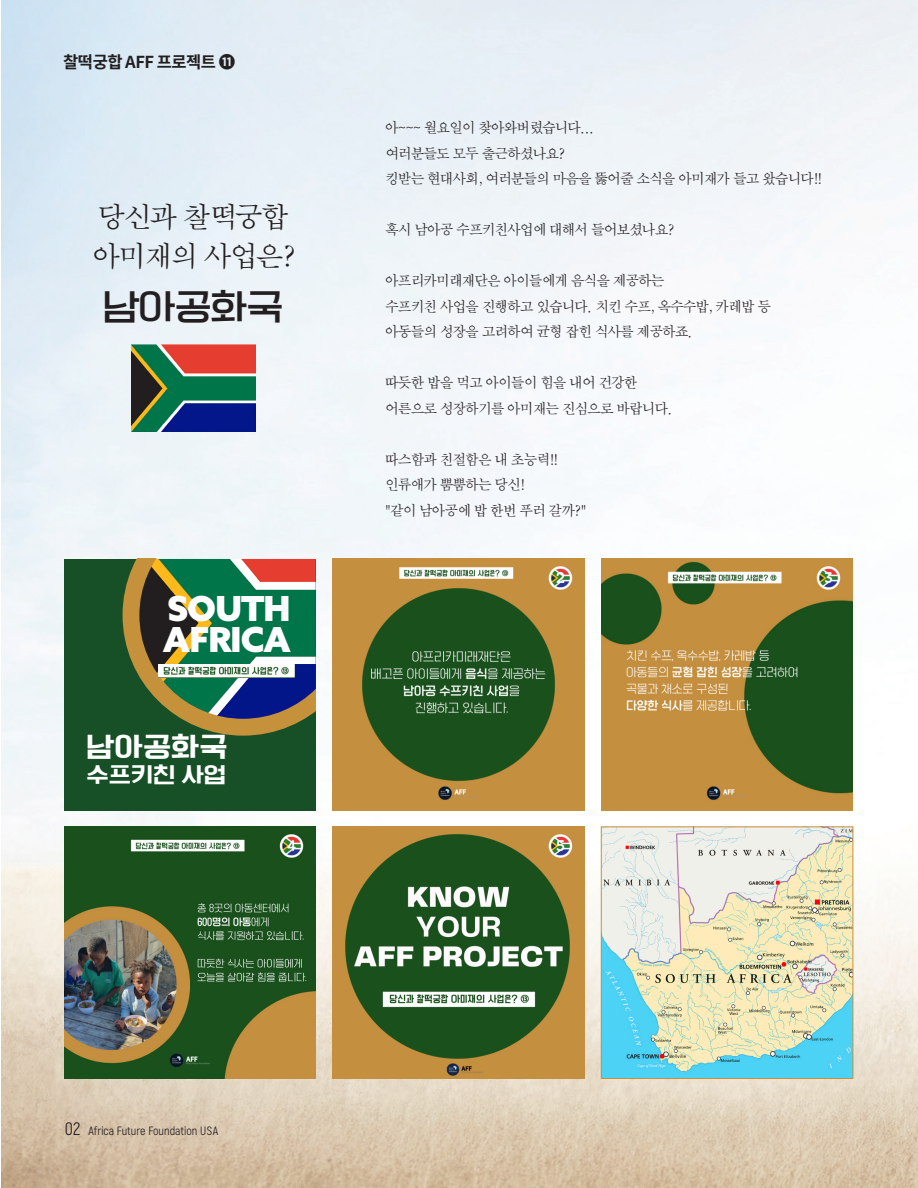
<style>
.page{position:relative;width:918px;height:1188px;background:#fff}
.page>*{position:absolute;margin:0;border:0;box-sizing:border-box;transform-origin:0 0}
.t1{font:37.5px "ic TT Luckysuper L";letter-spacing:-.035em;color:#231f20}
.t2{font:900 34.5px/31.5px "Azo Sans W01";letter-spacing:-.025em;color:#fff}
.t3{font:30px/39px "Sand Sm";letter-spacing:-.035em;color:#231f20}
.t4{font:28.5px "ic TT Luckysuper R";color:#fff}
.t5{font:22.5px "ic TT Luckysuper R";color:#fff}
.t6{font:700 16.5px "Noto Sans CJ Kkr";letter-spacing:-.03em;color:#231f20}
.t7{font:15px/25.5px "Sand Sm";letter-spacing:-.025em;color:#231f20}
.t8{font:12px "Akrobat";color:#231f20}
.s1{font-size:18px}
</style>
<div class="page">
<img style="left:1px;top:0;width:917px;height:1188px">
<img style="left:132px;top:345px;width:123px;height:86px">
<img style="left:601px;top:559px;width:252px;height:252px">
<img style="left:333px;top:827px;width:251px;height:252px">
<img style="left:333px;top:559px;width:251px;height:252px">
<img style="left:64px;top:827px;width:252px;height:252px">
<img style="left:603px;top:828px;width:248px;height:249px">
<div style="left:601px;top:826px;width:252px;height:253px;border:1px solid #c6913b"></div>
<div style="left:64px;top:559px;width:252px;height:252px;background:#175027"></div>
<svg style="left:123px;top:559px;width:193px;height:177px;background:#496a4a"></svg>
<img style="left:158px;top:664px;width:137px;height:14px">
<p class="t6" style="left:63px;top:53px;width:174px">찰떡궁합 AFF 프로젝트 ⓫</p>
<h3 class="t3" style="left:93px;top:198px;width:202px">당신과 찰떡궁합 아미재의 사업은?</h3>
<h1 class="t1" style="left:103px;top:288px;width:182px">남아공화국</h1>
<h2 class="t2" style="left:163px;top:591px;width:129px">SOUTH<br>AFRICA</h2>
<h3 class="t4" style="left:87px;top:733px;width:143px">남아공화국</h3>
<h3 class="t5" style="left:87px;top:763px;width:141px">수프키친 사업</h3>
<p class="t7" style="left:386px;top:116px;width:437px">아~~~ 월요일이 찾아와버렸습니다...<br>여러분들도 모두 출근하셨나요?<br>킹받는 현대사회, 여러분들의 마음을 뚫어줄 소식을 아미재가 들고 왔습니다!!</p>
<p class="t7" style="left:386px;top:218px;width:289px">혹시 남아공 수프키친사업에 대해서 들어보셨나요?</p>
<p class="t7" style="left:386px;top:269px;width:387px">아프리카미래재단은 아이들에게 음식을 제공하는<br>수프키친 사업을 진행하고 있습니다. 치킨 수프, 옥수수밥, 카레밥 등 아동들의 성장을 고려하여 균형 잡힌 식사를 제공하죠.</p>
<p class="t7" style="left:386px;top:371px;width:288px">따듯한 밥을 먹고 아이들이 힘을 내어 건강한 어른으로 성장하기를 아미재는 진심으로 바랍니다.</p>
<p class="t7" style="left:386px;top:447px;width:202px">따스함과 친절함은 내 초능력!! 인류애가 뿜뿜하는 당신!<br>"같이 남아공에 밥 한번 푸러 갈까?"</p>
<p class="t8" style="left:65px;top:1124px;width:155px"><span class="s1">02</span> Africa Future Foundation USA</p>
</div>
